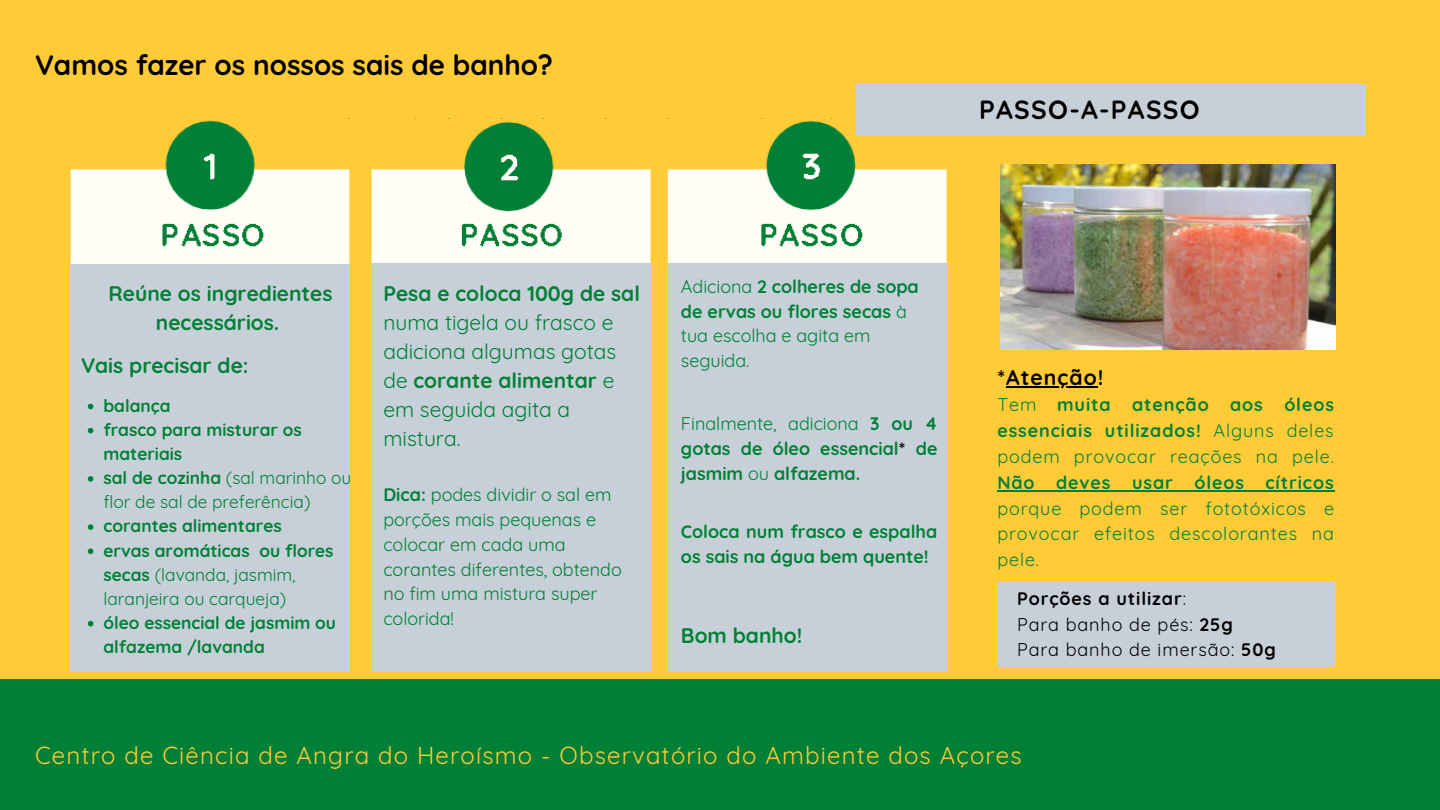
<style>
.page{position:relative;width:1440px;height:810px;background:#ffcc37}
.page>*{position:absolute;margin:0;border:0;box-sizing:border-box;transform-origin:0 0}
.t1{font:700 28px "Quicksand";color:#000}
.t2{font:700 26.2px "Quicksand";letter-spacing:.05em;color:#000}
.t3{font:24px "Quicksand";letter-spacing:.05em;color:#ffcc37}
.t4{font:700 21.2px "Quicksand";letter-spacing:.05em;color:#000}
.t5{font:21px/29.1px "Quicksand";color:#008037}
.t6{font:700 21px/29.1px "Quicksand";color:#008037;text-align:center}
.t7{font:18px/24.7px "Quicksand";color:#008037}
.t8{font:700 18px/24.7px "Quicksand";color:#008037;text-align:justify}
.t9{font:18px/25.5px "Quicksand";letter-spacing:.05em;color:#000}
.t10{font:700 18px "Quicksand";letter-spacing:.05em;color:#008037}
.t11{font:700 17.3px/24.1px "Quicksand";color:#008037}
.s1{font-weight:400}
.s2{font-weight:700}
.s3{color:#000}
</style>
<div class="page">
<div style="left:0;top:679px;width:1440px;height:131px;background:#008037"></div>
<div style="left:70px;top:257px;width:279px;height:414px;background:#c7d0d8"></div>
<img style="left:70px;top:120px;width:885px;height:144px">
<div style="left:856px;top:84px;width:510px;height:51px;background:#c7d0d8"></div>
<div style="left:372px;top:263px;width:279px;height:409px;background:#c7d0d8"></div>
<div style="left:667px;top:263px;width:280px;height:409px;background:#c7d0d8"></div>
<img style="left:1001px;top:164px;width:334px;height:186px">
<div style="left:997px;top:582px;width:338px;height:84px;background:#c7d0d8"></div>
<svg style="left:88px;top:404px;width:5px;height:5px"></svg>
<svg style="left:88px;top:428px;width:5px;height:5px"></svg>
<svg style="left:88px;top:476px;width:5px;height:6px"></svg>
<svg style="left:88px;top:524px;width:5px;height:6px"></svg>
<svg style="left:88px;top:548px;width:5px;height:6px"></svg>
<svg style="left:88px;top:621px;width:5px;height:5px"></svg>
<hr style="left:1006px;top:386px;width:92px;height:2px;background:#000">
<hr style="left:997px;top:490px;width:338px;height:1px;background:#008037">
<h1 class="t1" style="left:35px;top:47px;width:519px">Vamos fazer os nossos sais de banho?</h1>
<h2 class="t2" style="left:979px;top:93px;width:222px">PASSO-A-PASSO</h2>
<p class="t6" style="left:108px;top:279px;width:226px">Reúne os ingredientes necessários.</p>
<p class="t6" style="left:81px;top:350px;width:169px">Vais precisar de:</p>
<p class="t11" style="left:104px;top:393px;width:249px">balança<br>frasco para misturar os materiais<br>sal de cozinha <span class="s1">(sal marinho ou flor de sal de preferência)</span></p>
<p class="t11" style="left:104px;top:514px;width:232px">corantes alimentares<br>ervas aromáticas ou flores secas <span class="s1">(lavanda, jasmim, laranjeira ou carqueja)</span></p>
<p class="t11" style="left:104px;top:610px;width:234px">óleo essencial de jasmim ou alfazema /lavanda</p>
<p class="t6" style="left:383px;top:279px;width:258px">Pesa e coloca 100g de sal</p>
<p class="t5" style="left:383px;top:308px;width:234px">numa tigela ou frasco e adiciona algumas gotas de <span class="s2">corante alimentar</span> e em seguida agita a mistura.</p>
<p class="t7" style="left:383px;top:482px;width:240px"><span class="s2">Dica:</span> podes dividir o sal em porções mais pequenas e colocar em cada uma corantes diferentes, obtendo no fim uma mistura super colorida!</p>
<p class="t7" style="left:681px;top:274px;width:239px">Adiciona <span class="s2">2 colheres de sopa de ervas ou flores secas</span> à tua escolha e agita em seguida.</p>
<p class="t8" style="left:681px;top:411px;width:258px"><span class="s1">Finalmente, adiciona</span> 3 ou 4 gotas de óleo essencial<span class="s3">*</span> de jasmim <span class="s1">ou</span> alfazema.</p>
<p class="t8" style="left:681px;top:519px;width:258px">Coloca num frasco e espalha os sais na água bem quente!</p>
<p class="t6" style="left:681px;top:620px;width:123px">Bom banho!</p>
<p class="t4" style="left:997px;top:363px;width:108px">*Atenção!</p>
<p class="t7" style="left:997px;top:391px;width:338px;line-height:25.9px;text-align:justify">Tem <span class="s2">muita atenção aos óleos essenciais utilizados!</span> Alguns deles podem provocar reações na pele.</p>
<p class="t10" style="left:997px;top:471px;width:338px">Não deves usar óleos cítricos</p>
<p class="t7" style="left:997px;top:495px;width:338px;line-height:25.9px;text-align:justify">porque podem ser fototóxicos e provocar efeitos descolorantes na pele.</p>
<p class="t9" style="left:1017px;top:586px;width:260px"><span class="s2">Porções a utilizar</span>:<br>Para banho de pés: <span class="s2">25g<br></span>Para banho de imersão: <span class="s2">50g</span></p>
<h3 class="t3" style="left:35px;top:740px;width:988px">Centro de Ciência de Angra do Heroísmo - Observatório do Ambiente dos Açores</h3>
</div>
